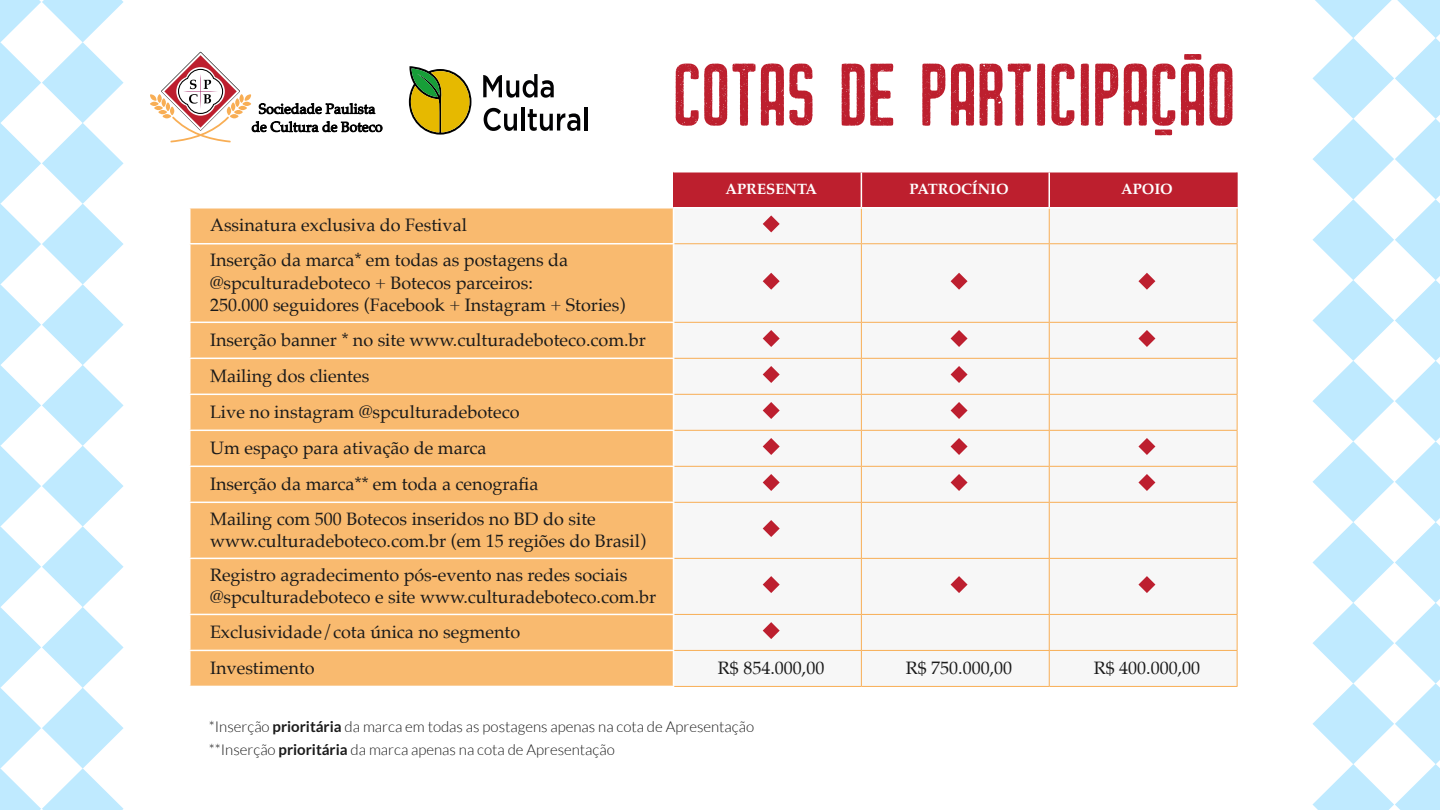
<style>
.page{position:relative;width:1440px;height:810px;background:#fff}
.page>*{position:absolute;margin:0;border:0;box-sizing:border-box;transform-origin:0 0}
.t1{font:88.5px "Cache Pressed Rough";letter-spacing:-.015em;color:#bd1f2e}
.t2{font:18px/35.8px "Palatino";color:#1a1a1a}
.t3{font:300 15px/22.5px "Lato";color:#1a1a1a}
.t4{font:700 15px "Palatino";color:#fff}
.s1{font-weight:700}
</style>
<div class="page">
<div style="left:674px;top:172px;width:563px;height:35px;background:#bd1f2e"></div>
<div style="left:190px;top:208px;width:483px;height:478px;background:#f9ba6f"></div>
<svg style="left:674px;top:208px;width:563px;height:478px"></svg>
<hr style="left:861px;top:208px;width:1px;height:35px;background:#f8ae55">
<hr style="left:674px;top:243px;width:187px;height:1px;background:#f8ae55">
<hr style="left:861px;top:243px;width:188px;height:1px;background:#f8ae55">
<hr style="left:861px;top:244px;width:1px;height:78px;background:#f8ae55">
<hr style="left:674px;top:322px;width:187px;height:1px;background:#f8ae55">
<hr style="left:861px;top:322px;width:188px;height:1px;background:#f8ae55">
<hr style="left:861px;top:323px;width:1px;height:35px;background:#f8ae55">
<hr style="left:674px;top:358px;width:187px;height:1px;background:#f8ae55">
<hr style="left:861px;top:358px;width:188px;height:1px;background:#f8ae55">
<hr style="left:861px;top:359px;width:1px;height:35px;background:#f8ae55">
<hr style="left:674px;top:394px;width:187px;height:1px;background:#f8ae55">
<hr style="left:861px;top:394px;width:188px;height:1px;background:#f8ae55">
<hr style="left:861px;top:395px;width:1px;height:35px;background:#f8ae55">
<hr style="left:674px;top:430px;width:187px;height:1px;background:#f8ae55">
<hr style="left:861px;top:430px;width:188px;height:1px;background:#f8ae55">
<hr style="left:861px;top:431px;width:1px;height:35px;background:#f8ae55">
<hr style="left:674px;top:466px;width:187px;height:1px;background:#f8ae55">
<hr style="left:861px;top:466px;width:188px;height:1px;background:#f8ae55">
<hr style="left:861px;top:467px;width:1px;height:35px;background:#f8ae55">
<hr style="left:674px;top:502px;width:187px;height:1px;background:#f8ae55">
<hr style="left:861px;top:502px;width:188px;height:1px;background:#f8ae55">
<hr style="left:861px;top:503px;width:1px;height:55px;background:#f8ae55">
<hr style="left:674px;top:558px;width:187px;height:1px;background:#f8ae55">
<hr style="left:861px;top:558px;width:188px;height:1px;background:#f8ae55">
<hr style="left:861px;top:559px;width:1px;height:55px;background:#f8ae55">
<hr style="left:674px;top:614px;width:187px;height:1px;background:#f8ae55">
<hr style="left:861px;top:614px;width:188px;height:1px;background:#f8ae55">
<hr style="left:861px;top:615px;width:1px;height:35px;background:#f8ae55">
<hr style="left:189px;top:243px;width:485px;height:1px;background:#fff">
<hr style="left:189px;top:322px;width:485px;height:1px;background:#fff">
<hr style="left:189px;top:358px;width:485px;height:1px;background:#fff">
<hr style="left:189px;top:394px;width:485px;height:1px;background:#fff">
<hr style="left:189px;top:430px;width:485px;height:1px;background:#fff">
<hr style="left:189px;top:466px;width:485px;height:1px;background:#fff">
<hr style="left:189px;top:502px;width:485px;height:1px;background:#fff">
<hr style="left:189px;top:558px;width:485px;height:1px;background:#fff">
<hr style="left:189px;top:614px;width:485px;height:1px;background:#fff">
<hr style="left:189px;top:650px;width:485px;height:1px;background:#fff">
<hr style="left:674px;top:650px;width:187px;height:1px;background:#f8ae55">
<hr style="left:861px;top:650px;width:188px;height:1px;background:#f8ae55">
<hr style="left:861px;top:651px;width:1px;height:35px;background:#f8ae55">
<hr style="left:674px;top:686px;width:187px;height:1px;background:#f8ae55">
<hr style="left:861px;top:686px;width:188px;height:1px;background:#f8ae55">
<hr style="left:1049px;top:208px;width:1px;height:35px;background:#f8ae55">
<hr style="left:1237px;top:208px;width:1px;height:35px;background:#f8ae55">
<hr style="left:1049px;top:243px;width:189px;height:1px;background:#f8ae55">
<hr style="left:1049px;top:244px;width:1px;height:78px;background:#f8ae55">
<hr style="left:1237px;top:244px;width:1px;height:78px;background:#f8ae55">
<hr style="left:1049px;top:322px;width:189px;height:1px;background:#f8ae55">
<hr style="left:1049px;top:323px;width:1px;height:35px;background:#f8ae55">
<hr style="left:1237px;top:323px;width:1px;height:35px;background:#f8ae55">
<hr style="left:1049px;top:358px;width:189px;height:1px;background:#f8ae55">
<hr style="left:1049px;top:359px;width:1px;height:35px;background:#f8ae55">
<hr style="left:1237px;top:359px;width:1px;height:35px;background:#f8ae55">
<hr style="left:1049px;top:394px;width:189px;height:1px;background:#f8ae55">
<hr style="left:1049px;top:395px;width:1px;height:35px;background:#f8ae55">
<hr style="left:1237px;top:395px;width:1px;height:35px;background:#f8ae55">
<hr style="left:1049px;top:430px;width:189px;height:1px;background:#f8ae55">
<hr style="left:1049px;top:431px;width:1px;height:35px;background:#f8ae55">
<hr style="left:1237px;top:431px;width:1px;height:35px;background:#f8ae55">
<hr style="left:1049px;top:466px;width:189px;height:1px;background:#f8ae55">
<hr style="left:1049px;top:467px;width:1px;height:35px;background:#f8ae55">
<hr style="left:1237px;top:467px;width:1px;height:35px;background:#f8ae55">
<hr style="left:1049px;top:502px;width:189px;height:1px;background:#f8ae55">
<hr style="left:1049px;top:503px;width:1px;height:55px;background:#f8ae55">
<hr style="left:1237px;top:503px;width:1px;height:55px;background:#f8ae55">
<hr style="left:1049px;top:558px;width:189px;height:1px;background:#f8ae55">
<hr style="left:1049px;top:559px;width:1px;height:55px;background:#f8ae55">
<hr style="left:1237px;top:559px;width:1px;height:55px;background:#f8ae55">
<hr style="left:1049px;top:614px;width:189px;height:1px;background:#f8ae55">
<hr style="left:1049px;top:615px;width:1px;height:35px;background:#f8ae55">
<hr style="left:1237px;top:615px;width:1px;height:35px;background:#f8ae55">
<hr style="left:1049px;top:650px;width:189px;height:1px;background:#f8ae55">
<hr style="left:1049px;top:651px;width:1px;height:35px;background:#f8ae55">
<hr style="left:1237px;top:651px;width:1px;height:35px;background:#f8ae55">
<hr style="left:1049px;top:686px;width:189px;height:1px;background:#f8ae55">
<hr style="left:1049px;top:172px;width:1px;height:35px;background:#fff">
<hr style="left:1237px;top:172px;width:1px;height:35px;background:#bd1f2e">
<hr style="left:861px;top:172px;width:1px;height:35px;background:#fff">
<hr style="left:673px;top:172px;width:1px;height:35px;background:#bd1f2e">
<svg style="left:763px;top:215px;width:17px;height:17px"></svg>
<svg style="left:763px;top:273px;width:17px;height:17px"></svg>
<svg style="left:951px;top:273px;width:17px;height:17px"></svg>
<svg style="left:1138px;top:273px;width:17px;height:17px"></svg>
<svg style="left:763px;top:330px;width:17px;height:17px"></svg>
<svg style="left:951px;top:330px;width:17px;height:17px"></svg>
<svg style="left:1138px;top:330px;width:17px;height:17px"></svg>
<svg style="left:763px;top:366px;width:17px;height:17px"></svg>
<svg style="left:951px;top:366px;width:17px;height:17px"></svg>
<svg style="left:763px;top:402px;width:17px;height:17px"></svg>
<svg style="left:951px;top:402px;width:17px;height:17px"></svg>
<svg style="left:763px;top:438px;width:17px;height:17px"></svg>
<svg style="left:951px;top:438px;width:17px;height:17px"></svg>
<svg style="left:1138px;top:438px;width:17px;height:17px"></svg>
<svg style="left:763px;top:474px;width:17px;height:17px"></svg>
<svg style="left:951px;top:474px;width:17px;height:17px"></svg>
<svg style="left:1138px;top:474px;width:17px;height:17px"></svg>
<svg style="left:763px;top:520px;width:17px;height:17px"></svg>
<svg style="left:763px;top:576px;width:17px;height:17px"></svg>
<svg style="left:951px;top:576px;width:17px;height:17px"></svg>
<svg style="left:1138px;top:576px;width:17px;height:17px"></svg>
<svg style="left:763px;top:622px;width:17px;height:17px"></svg>
<svg style="left:1184px;top:54px;width:17px;height:6px"></svg>
<svg style="left:1155px;top:129px;width:17px;height:6px"></svg>
<svg style="left:0;top:0;width:124px;height:810px"></svg>
<svg style="left:1312px;top:0;width:128px;height:810px"></svg>
<svg style="left:150px;top:51px;width:233px;height:92px"></svg>
<svg style="left:409px;top:66px;width:62px;height:69px"></svg>
<svg style="left:483px;top:74px;width:71px;height:24px"></svg>
<svg style="left:484px;top:108px;width:33px;height:23px"></svg>
<hr style="left:521px;top:107px;width:4px;height:24px;background:#020203">
<svg style="left:528px;top:109px;width:52px;height:22px"></svg>
<hr style="left:584px;top:107px;width:4px;height:24px;background:#020203">
<h1 class="t1" style="left:672px;top:55px;width:565px">COTAS DE PARTICIPACAO</h1>
<p class="t2" style="left:210px;top:208px;width:360px;line-height:34.8px">Assinatura exclusiva do Festival<br>Inserção da marca* em todas as postagens da</p>
<p class="t2" style="left:210px;top:271px;width:417px;line-height:22.5px">@spculturadeboteco + Botecos parceiros:<br>250.000 seguidores (Facebook + Instagram + Stories)</p>
<p class="t2" style="left:210px;top:322px;width:437px">Inserção banner * no site www.culturadeboteco.com.br Mailing dos clientes<br>Live no instagram @spculturadeboteco<br>Um espaço para ativação de marca<br>Inserção da marca** em toda a cenografia<br>Mailing com 500 Botecos inseridos no BD do site</p>
<p class="t2" style="left:210px;top:524px;width:438px;line-height:33.5px">www.culturadeboteco.com.br (em 15 regiões do Brasil)<br>Registro agradecimento pós-evento nas redes sociais</p>
<p class="t2" style="left:210px;top:579px;width:448px;line-height:35.4px">@spculturadeboteco e site www.culturadeboteco.com.br<br>Exclusividade/cota única no segmento<br>Investimento</p>
<p class="t4" style="left:725px;top:176px;width:93px">APRESENTA</p>
<p class="t4" style="left:909px;top:176px;width:101px">PATROCÍNIO</p>
<p class="t4" style="left:1121px;top:176px;width:53px">APOIO</p>
<p class="t2" style="left:718px;top:650px;width:108px">R$ 854.000,00</p>
<p class="t2" style="left:906px;top:650px;width:108px">R$ 750.000,00</p>
<p class="t2" style="left:1094px;top:650px;width:108px">R$ 400.000,00</p>
<p class="t3" style="left:209px;top:716px;width:547px">*Inserção <span class="s1">prioritária</span> da marca em todas as postagens apenas na cota de Apresentação **Inserção <span class="s1">prioritária</span> da marca apenas na cota de Apresentação</p>
</div>
